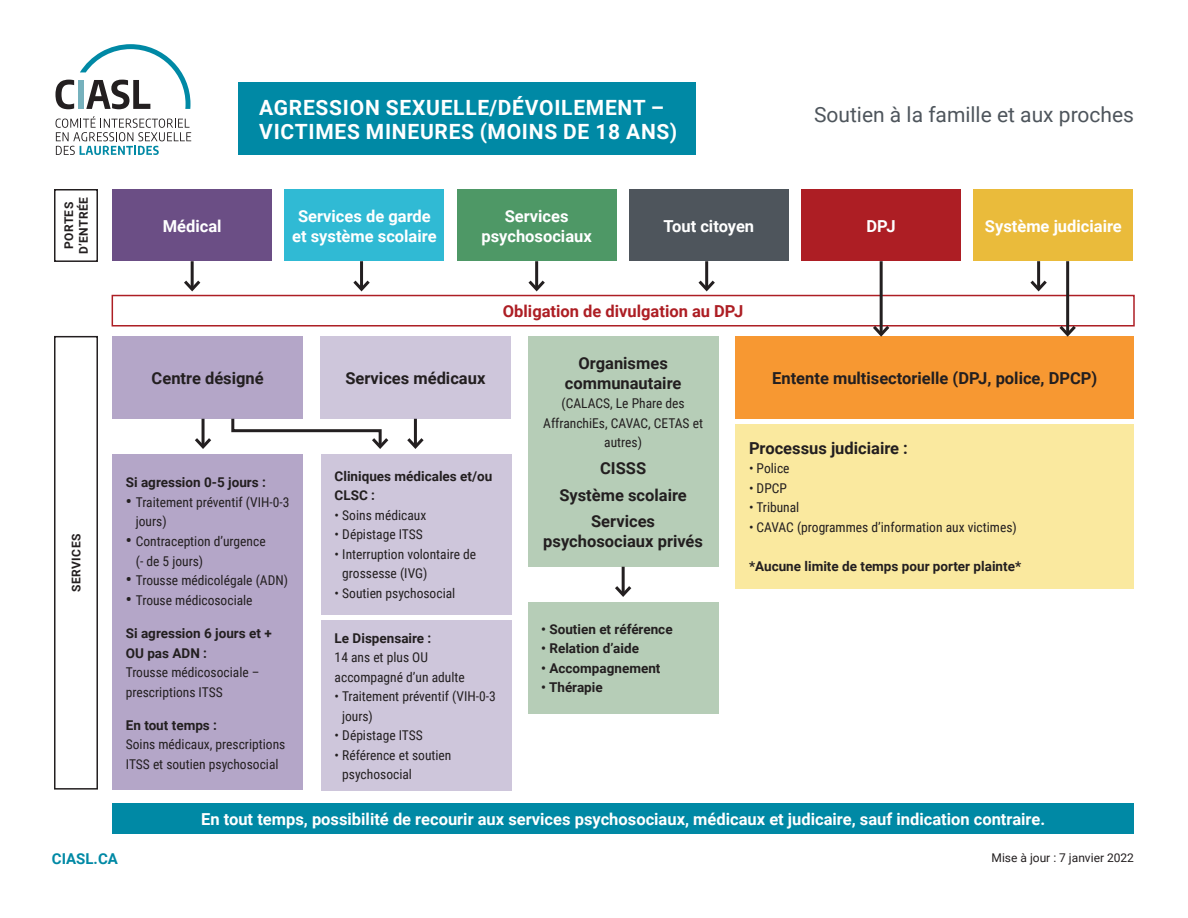
<style>
.page{position:relative;width:1188px;height:918px;background:#fff}
.page>*{position:absolute;margin:0;border:0;box-sizing:border-box;transform-origin:0 0}
.t1{font:700 21px/24px "Roboto";letter-spacing:.035em;color:#fff}
.t2{font:21px "Roboto";color:#4e555c}
.t3{font:700 16.5px/19.8px "Roboto";color:#fff;text-align:center}
.t4{font:700 16.5px/26.5px "Roboto";color:#231f20;text-align:center}
.t5{font:700 16.5px "Roboto";color:#ad1e24}
.t6{font:700 15px "Roboto";color:#0089a5}
.t7{font:13.5px/19.5px "Roboto Condensed";color:#231f20}
.t8{font:700 13.5px/19.8px "Roboto";color:#231f20}
.t9{font:12px "Roboto";color:#231f20}
.t10{font:700 12px/14.4px "Roboto";letter-spacing:.035em;color:#231f20;text-align:center}
.s1{font-family:"Roboto";font-weight:700;font-size:16.5px}
</style>
<div class="page">
<svg style="left:55px;top:80px;width:19px;height:29px"></svg>
<div style="left:78px;top:80px;width:6px;height:29px;background:#76b1bd"></div>
<svg style="left:80px;top:44px;width:111px;height:65px"></svg>
<svg style="left:56px;top:116px;width:135px;height:39px"></svg>
<div style="left:238px;top:83px;width:458px;height:72px;background:#0089a5"></div>
<div style="left:112px;top:190px;width:160px;height:71px;background:#6b4e85"></div>
<div style="left:112px;top:337px;width:191px;height:82px;background:#b4a6c8"></div>
<div style="left:54px;top:189px;width:44px;height:73px;border:2px solid #231f20"></div>
<div style="left:54px;top:336px;width:44px;height:454px;border:2px solid #231f20"></div>
<div style="left:285px;top:190px;width:159px;height:71px;background:#30bad4"></div>
<div style="left:320px;top:337px;width:191px;height:82px;background:#cec6db"></div>
<div style="left:457px;top:190px;width:160px;height:71px;background:#4e9866"></div>
<div style="left:528px;top:337px;width:191px;height:230px;background:#b6cdb7"></div>
<div style="left:112px;top:454px;width:191px;height:336px;background:#b4a6c8"></div>
<div style="left:321px;top:454px;width:191px;height:160px;background:#cec6db"></div>
<div style="left:321px;top:620px;width:191px;height:170px;background:#cec6db"></div>
<div style="left:528px;top:602px;width:191px;height:111px;background:#b6cdb7"></div>
<div style="left:112px;top:295px;width:1023px;height:32px;border:2px solid #ad1e24"></div>
<div style="left:112px;top:803px;width:1022px;height:31px;background:#0089a5"></div>
<div style="left:801px;top:190px;width:160px;height:71px;background:#ad1e24"></div>
<div style="left:736px;top:337px;width:398px;height:82px;background:#f79832"></div>
<div style="left:736px;top:424px;width:398px;height:164px;background:#fae99f"></div>
<div style="left:629px;top:190px;width:160px;height:71px;background:#4e555c"></div>
<div style="left:974px;top:190px;width:159px;height:71px;background:#eabb3b"></div>
<hr style="left:191px;top:261px;width:3px;height:28px;background:#231f20">
<svg style="left:184px;top:277px;width:17px;height:15px"></svg>
<hr style="left:202px;top:419px;width:3px;height:28px;background:#231f20">
<svg style="left:195px;top:435px;width:17px;height:14px"></svg>
<svg style="left:231px;top:418px;width:158px;height:31px"></svg>
<hr style="left:360px;top:261px;width:3px;height:28px;background:#231f20">
<svg style="left:353px;top:277px;width:17px;height:15px"></svg>
<hr style="left:414px;top:419px;width:3px;height:28px;background:#231f20">
<svg style="left:407px;top:435px;width:17px;height:14px"></svg>
<hr style="left:535px;top:261px;width:3px;height:28px;background:#231f20">
<svg style="left:528px;top:277px;width:17px;height:15px"></svg>
<hr style="left:705px;top:261px;width:3px;height:28px;background:#231f20">
<svg style="left:698px;top:277px;width:17px;height:15px"></svg>
<hr style="left:622px;top:567px;width:3px;height:28px;background:#231f20">
<svg style="left:615px;top:583px;width:17px;height:14px"></svg>
<hr style="left:1037px;top:261px;width:3px;height:28px;background:#231f20">
<svg style="left:1030px;top:277px;width:17px;height:15px"></svg>
<hr style="left:880px;top:261px;width:3px;height:73px;background:#231f20">
<svg style="left:870px;top:323px;width:22px;height:14px"></svg>
<hr style="left:1066px;top:261px;width:3px;height:73px;background:#231f20">
<svg style="left:1056px;top:323px;width:23px;height:14px"></svg>
<p class="t10" style="left:61px;top:254px;width:58px;rotate:-90deg">PORTES<br>D’ENTRÉE</p>
<p class="t10" style="left:69px;top:592px;width:59px;rotate:-90deg">SERVICES</p>
<p class="t3" style="left:163px;top:215px;width:60px">Médical</p>
<h1 class="t1" style="left:259px;top:94px;width:420px">AGRESSION SEXUELLE/DÉVOILEMENT –<br>VICTIMES MINEURES (MOINS DE 18 ANS)</h1>
<h1 class="t2" style="left:814px;top:100px;width:321px">Soutien à la famille et aux proches</h1>
<p class="t3" style="left:292px;top:205px;width:146px">Services de garde et système scolaire</p>
<p class="t3" style="left:481px;top:205px;width:112px">Services psychosociaux</p>
<p class="t3" style="left:664px;top:215px;width:92px">Tout citoyen</p>
<p class="t3" style="left:985px;top:215px;width:138px">Système judiciaire</p>
<p class="t3" style="left:867px;top:215px;width:31px">DPJ</p>
<p class="t5" style="left:503px;top:299px;width:242px">Obligation de divulgation au DPJ</p>
<p class="t4" style="left:152px;top:364px;width:114px">Centre désigné</p>
<p class="t8" style="left:126px;top:472px;width:142px">Si agression 0-5 jours :</p>
<p class="t7" style="left:136px;top:492px;width:155px;text-indent:-10px"><span class="s1">•</span> Traitement préventif (VIH-0-3 jours)</p>
<p class="t7" style="left:136px;top:531px;width:131px;text-indent:-10px"><span class="s1">•</span> Contraception d’urgence (- de 5 jours)</p>
<p class="t7" style="left:126px;top:570px;width:164px"><span class="s1">•</span> Trousse médicolégale (ADN)</p>
<p class="t7" style="left:126px;top:590px;width:128px"><span class="s1">•</span> Trouse médicosociale</p>
<p class="t8" style="left:126px;top:623px;width:147px">Si agression 6 jours et +<br>OU pas ADN :</p>
<p class="t7" style="left:126px;top:662px;width:135px">Trousse médicosociale – prescriptions ITSS</p>
<p class="t8" style="left:126px;top:715px;width:93px">En tout temps :</p>
<p class="t7" style="left:126px;top:734px;width:161px">Soins médicaux, prescriptions<br>ITSS et soutien psychosocial</p>
<p class="t4" style="left:345px;top:364px;width:141px">Services médicaux</p>
<p class="t8" style="left:335px;top:465px;width:159px">Cliniques médicales et/ou<br>CLSC :</p>
<p class="t7" style="left:335px;top:505px;width:93px">• Soins médicaux</p>
<p class="t7" style="left:335px;top:524px;width:90px">• Dépistage ITSS</p>
<p class="t7" style="left:342px;top:544px;width:135px;text-indent:-8px">• Interruption volontaire de grossesse (IVG)</p>
<p class="t7" style="left:335px;top:583px;width:122px">• Soutien psychosocial</p>
<p class="t8" style="left:335px;top:628px;width:98px">Le Dispensaire :</p>
<p class="t7" style="left:335px;top:647px;width:132px">14 ans et plus OU accompagné d’un adulte</p>
<p class="t7" style="left:342px;top:686px;width:155px;text-indent:-7px">• Traitement préventif (VIH-0-3 jours)</p>
<p class="t7" style="left:335px;top:725px;width:90px">• Dépistage ITSS</p>
<p class="t7" style="left:342px;top:745px;width:111px;text-indent:-8px">• Référence et soutien psychosocial</p>
<p class="t4" style="left:565px;top:352px;width:118px;line-height:19.8px">Organismes communautaire</p>
<p class="t7" style="left:543px;top:393px;width:161px;text-align:center">(CALACS, Le Phare des<br>AffranchiEs, CAVAC, CETAS et autres)</p>
<p class="t4" style="left:559px;top:454px;width:129px">CISSS<br>Système scolaire<br>Services</p>
<p class="t4" style="left:543px;top:527px;width:161px">psychosociaux privés</p>
<p class="t8" style="left:541px;top:618px;width:133px">• Soutien et référence</p>
<p class="t8" style="left:541px;top:638px;width:99px">• Relation d’aide</p>
<p class="t8" style="left:541px;top:657px;width:121px">• Accompagnement</p>
<p class="t8" style="left:541px;top:677px;width:63px">• Thérapie</p>
<p class="t4" style="left:772px;top:364px;width:327px">Entente multisectorielle (DPJ, police, DPCP)</p>
<p class="t4" style="left:749px;top:434px;width:160px">Processus judiciaire :</p>
<p class="t7" style="left:749px;top:458px;width:42px">• Police</p>
<p class="t7" style="left:749px;top:478px;width:39px">• DPCP</p>
<p class="t7" style="left:749px;top:497px;width:52px">• Tribunal</p>
<p class="t7" style="left:749px;top:517px;width:269px">• CAVAC (programmes d’information aux victimes)</p>
<p class="t8" style="left:749px;top:556px;width:274px">*Aucune limite de temps pour porter plainte*</p>
<p class="t3" style="left:201px;top:808px;width:846px">En tout temps, possibilité de recourir aux services psychosociaux, médicaux et judicaire, sauf indication contraire.</p>
<p class="t6" style="left:52px;top:848px;width:68px">CIASL.CA</p>
<p class="t9" style="left:992px;top:849px;width:144px">Mise à jour : 7 janvier 2022</p>
</div>
